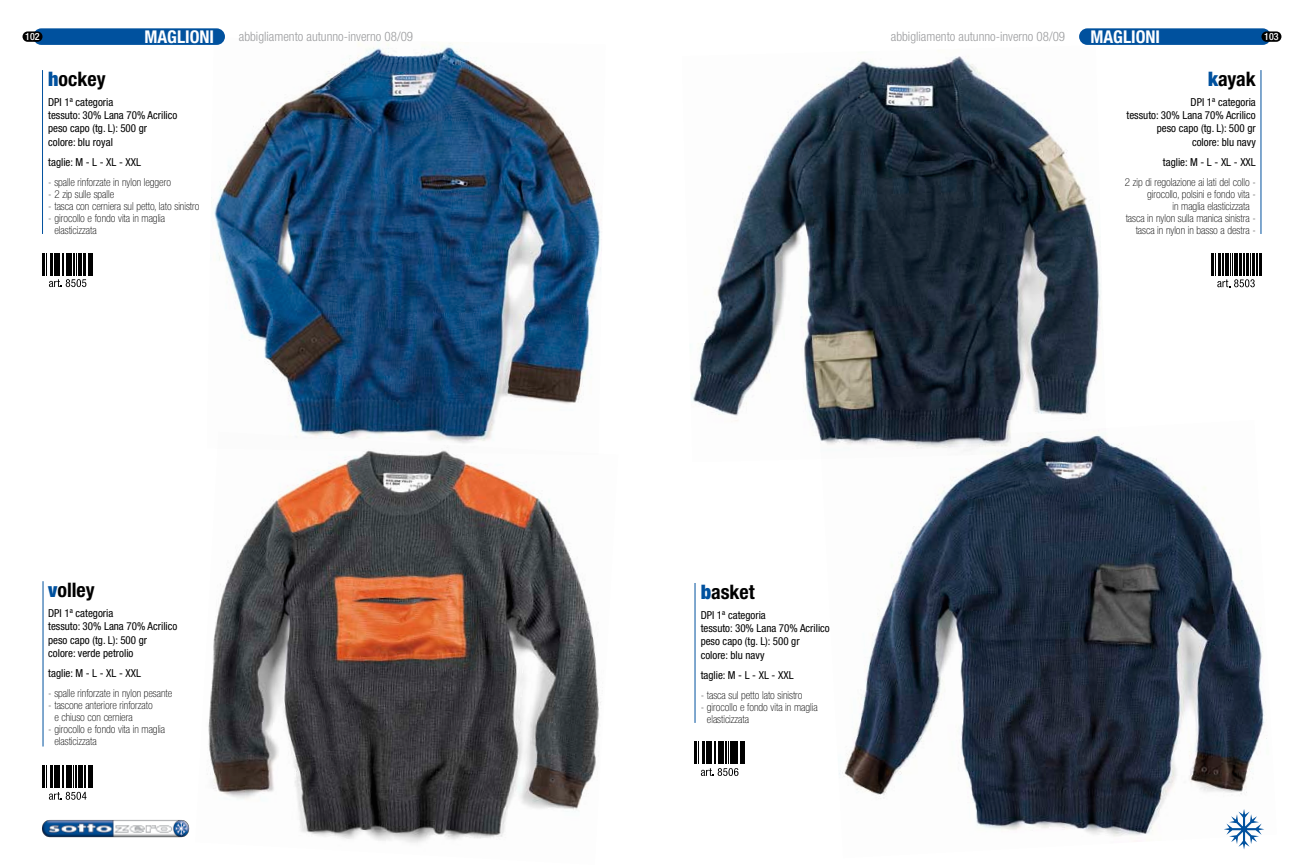
<style>
.page{position:relative;width:1304px;height:865px;background:#fff}
.page>*{position:absolute;margin:0;border:0;box-sizing:border-box;transform-origin:0 0}
.t1{font:700 condensed 20px "Helvetica Neue";color:#000}
.t2{font:700 condensed 17.6px "Helvetica Neue";color:#fff}
.t3{font:300 condensed 13px "Helvetica Neue";color:#9c9d9f}
.t4{font:100 condensed 11px/12px "Helvetica Neue";color:#000}
.t5{font:condensed 11px/13.2px "Helvetica Neue";color:#000}
.t6{font:500 condensed 10px "Helvetica Neue";color:#fff}
.s1{font-weight:900;color:#00519e}
.s2{color:#fff}
</style>
<div class="page">
<img style="left:690px;top:56px;width:411px;height:382px">
<img style="left:820px;top:420px;width:447px;height:417px">
<img style="left:211px;top:41px;width:390px;height:391px">
<img style="left:208px;top:432px;width:393px;height:411px">
<div style="left:33px;top:28px;width:192px;height:17px;background:#00519e;border-radius:8px"></div>
<div style="left:1079px;top:28px;width:192px;height:17px;background:#00519e;border-radius:8px"></div>
<svg style="left:1224px;top:809px;width:40px;height:40px"></svg>
<hr style="left:42px;top:70px;width:1px;height:164px;background:#00519e">
<svg style="left:43px;top:253px;width:50px;height:34px"></svg>
<hr style="left:1260px;top:70px;width:1px;height:164px;background:#00519e">
<svg style="left:1211px;top:253px;width:50px;height:34px"></svg>
<hr style="left:694px;top:583px;width:1px;height:140px;background:#00519e">
<hr style="left:694px;top:741px;width:2px;height:23px;background:#000">
<svg style="left:696px;top:741px;width:49px;height:35px"></svg>
<hr style="left:43px;top:581px;width:1px;height:165px;background:#00519e">
<svg style="left:43px;top:765px;width:50px;height:34px"></svg>
<div style="left:23px;top:31px;width:20px;height:11px;background:#000;border-radius:5px"></div>
<img style="left:42px;top:820px;width:147px;height:17px">
<div style="left:1261px;top:31px;width:20px;height:11px;background:#000;border-radius:5px"></div>
<h2 class="t2" style="left:144px;top:26px;width:71px">MAGLIONI</h2>
<h2 class="t2" style="left:1090px;top:26px;width:71px">MAGLIONI</h2>
<p class="t6" style="left:25px;top:31px;width:16px">102</p>
<p class="t3" style="left:239px;top:29px;width:176px">abbigliamento autunno-inverno 08/09</p>
<p class="t3" style="left:891px;top:29px;width:176px">abbigliamento autunno-inverno 08/09</p>
<p class="t6" style="left:1264px;top:31px;width:16px">103</p>
<h1 class="t1" style="left:48px;top:67px;width:59px"><span class="s1">h</span>ockey</h1>
<p class="t5" style="left:48px;top:95px;width:131px">DPI 1ª categoria<br>tessuto: 30% Lana 70% Acrilico peso capo (tg. L): 500 gr<br>colore: blu royal</p>
<p class="t5" style="left:48px;top:155px;width:94px">taglie: M - L - XL - XXL</p>
<p class="t4" style="left:48px;top:176px;width:124px">- spalle rinforzate in nylon leggero</p>
<p class="t4" style="left:48px;top:188px;width:68px">- 2 zip sulle spalle</p>
<p class="t4" style="left:48px;top:200px;width:153px">- tasca con cerniera sul petto, lato sinistro</p>
<p class="t4" style="left:54px;top:212px;width:112px;text-indent:-6px">- girocollo e fondo vita in maglia elasticizzata</p>
<h1 class="t1" style="left:48px;top:578px;width:48px"><span class="s1">v</span>olley</h1>
<p class="t5" style="left:48px;top:606px;width:131px">DPI 1ª categoria<br>tessuto: 30% Lana 70% Acrilico peso capo (tg. L): 500 gr<br>colore: verde petrolio</p>
<p class="t5" style="left:48px;top:666px;width:94px">taglie: M - L - XL - XXL</p>
<p class="t4" style="left:48px;top:686px;width:126px">- spalle rinforzate in nylon pesante</p>
<p class="t4" style="left:54px;top:698px;width:100px;text-indent:-6px">- tascone anteriore rinforzato e chiuso con cerniera</p>
<p class="t4" style="left:54px;top:723px;width:112px;text-indent:-6px">- girocollo e fondo vita in maglia elasticizzata</p>
<h1 class="t1" style="left:701px;top:579px;width:56px"><span class="s1">b</span>asket</h1>
<p class="t5" style="left:701px;top:608px;width:131px">DPI 1ª categoria<br>tessuto: 30% Lana 70% Acrilico peso capo (tg. L): 500 gr<br>colore: blu navy</p>
<p class="t5" style="left:701px;top:668px;width:94px">taglie: M - L - XL - XXL</p>
<p class="t4" style="left:701px;top:688px;width:103px">- tasca sul petto lato sinistro</p>
<p class="t4" style="left:707px;top:700px;width:112px;text-indent:-6px">- girocollo e fondo vita in maglia elasticizzata</p>
<h1 class="t1" style="left:1208px;top:67px;width:49px"><span class="s1">k</span>ayak</h1>
<p class="t5" style="left:1127px;top:95px;width:131px;text-align:right">DPI 1ª categoria<br>tessuto: 30% Lana 70% Acrilico peso capo (tg. L): 500 gr<br>colore: blu navy</p>
<p class="t5" style="left:1163px;top:155px;width:94px">taglie: M - L - XL - XXL</p>
<p class="t4" style="left:1125px;top:176px;width:132px;text-align:right">2 zip di regolazione ai lati del collo - girocollo, polsini e fondo vita -<br>in maglia elasticizzata <span class="s2">-<br></span>tasca in nylon sulla manica sinistra - tasca in nylon in basso a destra -</p>
</div>
